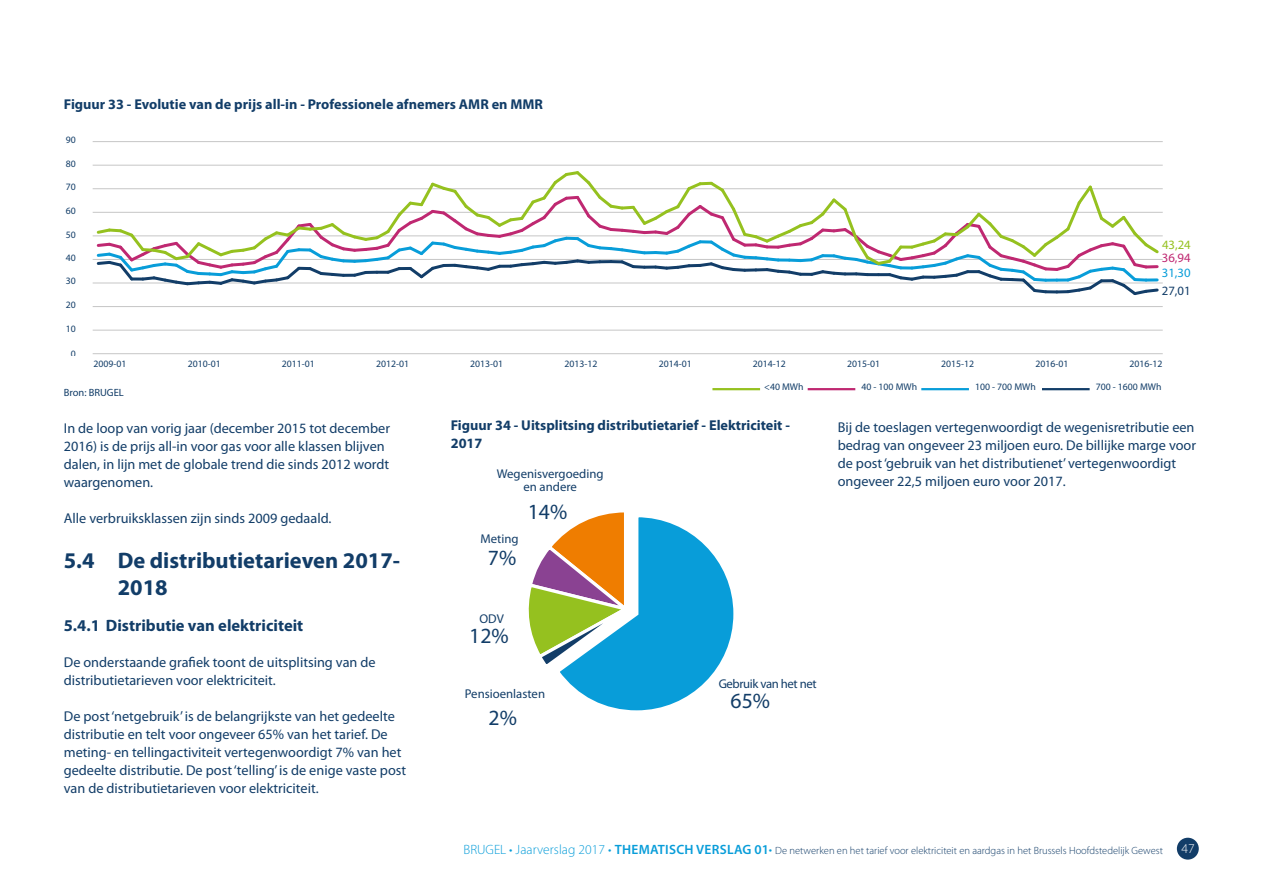
<style>
.page{position:relative;width:1263px;height:893px;background:#fff}
.page>*{position:absolute;margin:0;border:0;box-sizing:border-box;transform-origin:0 0}
.t1{font:700 22.5px/27px "Myriad Pro";color:#123d68}
.t2{font:21.75px "Myriad Pro";color:#123d68}
.t3{font:700 16.5px "Myriad Pro";color:#123d68}
.t4{font:14.25px/18px "Myriad Pro";color:#123d68}
.t5{font:700 14.25px/18px "Myriad Pro";color:#123d68}
.t6{font:300 13.5px "Myriad Pro";color:#fff}
.t7{font:12.75px/13.5px "Myriad Pro";color:#123d68;text-align:center}
.t8{font:12.75px "Myriad Pro";letter-spacing:-.03em;color:#123d68}
.t9{font:12.75px "Myriad Pro";color:#95c11f}
.t10{font:12.75px "Myriad Pro";color:#bf2871}
.t11{font:12.75px "Myriad Pro";color:#089dd9}
.t12{font:300 10.5px "Myriad Pro";color:#123d68}
.t13{font:10.5px "Myriad Pro";color:#123d68}
.t14{font:9.75px "Myriad Pro";color:#123d68}
.s1{font-size:13.5px;color:#089dd9}
.s2{font-weight:600;font-size:13.5px;color:#089dd9}
</style>
<div class="page">
<hr style="left:93px;top:353px;width:1070px;height:1px;background:#c6c6c6">
<hr style="left:93px;top:330px;width:1070px;height:1px;background:#c6c6c6">
<hr style="left:93px;top:306px;width:1070px;height:1px;background:#c6c6c6">
<hr style="left:93px;top:283px;width:1070px;height:1px;background:#c6c6c6">
<hr style="left:93px;top:259px;width:1070px;height:1px;background:#c6c6c6">
<hr style="left:93px;top:235px;width:1070px;height:1px;background:#c6c6c6">
<hr style="left:93px;top:212px;width:1070px;height:1px;background:#c6c6c6">
<hr style="left:93px;top:188px;width:1070px;height:1px;background:#c6c6c6">
<hr style="left:93px;top:165px;width:1070px;height:1px;background:#c6c6c6">
<hr style="left:93px;top:141px;width:1070px;height:1px;background:#c6c6c6">
<svg style="left:95px;top:171px;width:1066px;height:124px"></svg>
<hr style="left:712px;top:388px;width:48px;height:2px;background:#95c11f">
<hr style="left:808px;top:388px;width:47px;height:2px;background:#bf2871">
<hr style="left:921px;top:388px;width:48px;height:2px;background:#089dd9">
<hr style="left:1042px;top:388px;width:47px;height:2px;background:#123d68">
<svg style="left:528px;top:512px;width:206px;height:199px"></svg>
<div style="left:1177px;top:838px;width:22px;height:22px;background:#123d68;border-radius:50%"></div>
<p class="t5" style="left:64px;top:95px;width:481px">Figuur 33 - Evolutie van de prijs all-in - Professionele afnemers AMR en MMR</p>
<p class="t14" style="left:66px;top:134px;width:12px">90</p>
<p class="t14" style="left:66px;top:158px;width:12px">80</p>
<p class="t14" style="left:66px;top:182px;width:12px">70</p>
<p class="t14" style="left:66px;top:205px;width:12px">60</p>
<p class="t14" style="left:66px;top:229px;width:12px">50</p>
<p class="t14" style="left:66px;top:252px;width:12px">40</p>
<p class="t14" style="left:66px;top:276px;width:12px">30</p>
<p class="t14" style="left:66px;top:299px;width:12px">20</p>
<p class="t14" style="left:66px;top:323px;width:12px">10</p>
<p class="t14" style="left:71px;top:349px;width:7px">0</p>
<p class="t9" style="left:1162px;top:238px;width:30px">43,24</p>
<p class="t10" style="left:1162px;top:251px;width:30px">36,94</p>
<p class="t11" style="left:1162px;top:266px;width:30px">31,30</p>
<p class="t7" style="left:1162px;top:284px;width:30px">27,01</p>
<p class="t14" style="left:94px;top:359px;width:35px">2009-01</p>
<p class="t14" style="left:188px;top:359px;width:35px">2010-01</p>
<p class="t14" style="left:282px;top:359px;width:35px">2011-01</p>
<p class="t14" style="left:376px;top:359px;width:35px">2012-01</p>
<p class="t14" style="left:470px;top:359px;width:35px">2013-01</p>
<p class="t14" style="left:564px;top:359px;width:35px">2013-12</p>
<p class="t14" style="left:659px;top:359px;width:35px">2014-01</p>
<p class="t14" style="left:753px;top:359px;width:35px">2014-12</p>
<p class="t14" style="left:847px;top:359px;width:35px">2015-01</p>
<p class="t14" style="left:941px;top:359px;width:35px">2015-12</p>
<p class="t14" style="left:1035px;top:359px;width:35px">2016-01</p>
<p class="t14" style="left:1129px;top:359px;width:35px">2016-12</p>
<p class="t14" style="left:764px;top:382px;width:41px">&lt;40 MWh</p>
<p class="t14" style="left:861px;top:382px;width:57px">40 - 100 MWh</p>
<p class="t14" style="left:975px;top:382px;width:62px">100 - 700 MWh</p>
<p class="t14" style="left:1096px;top:382px;width:67px">700 - 1600 MWh</p>
<p class="t13" style="left:64px;top:387px;width:62px">Bron: BRUGEL</p>
<p class="t4" style="left:64px;top:419px;width:328px">In de loop van vorig jaar (december 2015 tot december 2016) is de prijs all-in voor gas voor alle klassen blijven dalen, in lijn met de globale trend die sinds 2012 wordt waargenomen.</p>
<p class="t4" style="left:64px;top:509px;width:269px">Alle verbruiksklassen zijn sinds 2009 gedaald.</p>
<h1 class="t1" style="left:118px;top:547px;width:284px;text-indent:-54px">5.4 De distributietarieven 2017-<br>2018</h1>
<p class="t3" style="left:64px;top:616px;width:241px">5.4.1 Distributie van elektriciteit</p>
<p class="t4" style="left:64px;top:653px;width:313px">De onderstaande grafiek toont de uitsplitsing van de distributietarieven voor elektriciteit.</p>
<p class="t4" style="left:64px;top:707px;width:344px">De post ‘netgebruik’ is de belangrijkste van het gedeelte distributie en telt voor ongeveer 65% van het tarief. De meting- en tellingactiviteit vertegenwoordigt 7% van het gedeelte distributie. De post ‘telling’ is de enige vaste post van de distributietarieven voor elektriciteit.</p>
<p class="t5" style="left:451px;top:416px;width:341px">Figuur 34 - Uitsplitsing distributietarief - Elektriciteit -<br>2017</p>
<p class="t7" style="left:497px;top:467px;width:108px">Wegenisvergoeding en andere</p>
<h2 class="t2" style="left:528px;top:499px;width:41px">14%</h2>
<p class="t7" style="left:481px;top:532px;width:40px">Meting</p>
<h2 class="t2" style="left:488px;top:545px;width:30px">7%</h2>
<p class="t7" style="left:479px;top:612px;width:26px">ODV</p>
<h2 class="t2" style="left:469px;top:624px;width:41px">12%</h2>
<p class="t7" style="left:465px;top:688px;width:82px">Pensioenlasten</p>
<h2 class="t2" style="left:489px;top:705px;width:30px">2%</h2>
<p class="t8" style="left:719px;top:677px;width:99px">Gebruik van het net</p>
<h2 class="t2" style="left:731px;top:689px;width:41px">65%</h2>
<p class="t4" style="left:838px;top:418px;width:360px">Bij de toeslagen vertegenwoordigt de wegenisretributie een bedrag van ongeveer 23 miljoen euro. De billijke marge voor de post ‘gebruik van het distributienet’ vertegenwoordigt ongeveer 22,5 miljoen euro voor 2017.</p>
<p class="t12" style="left:463px;top:844px;width:701px"><span class="s1">BRUGEL • Jaarverslag 2017 •</span> <span class="s2">THEMATISCH VERSLAG 01</span><span class="s1">•</span> De netwerken en het tarief voor elektriciteit en aardgas in het Brussels Hoofdstedelijk Gewest</p>
<p class="t6" style="left:1181px;top:841px;width:15px">47</p>
</div>
